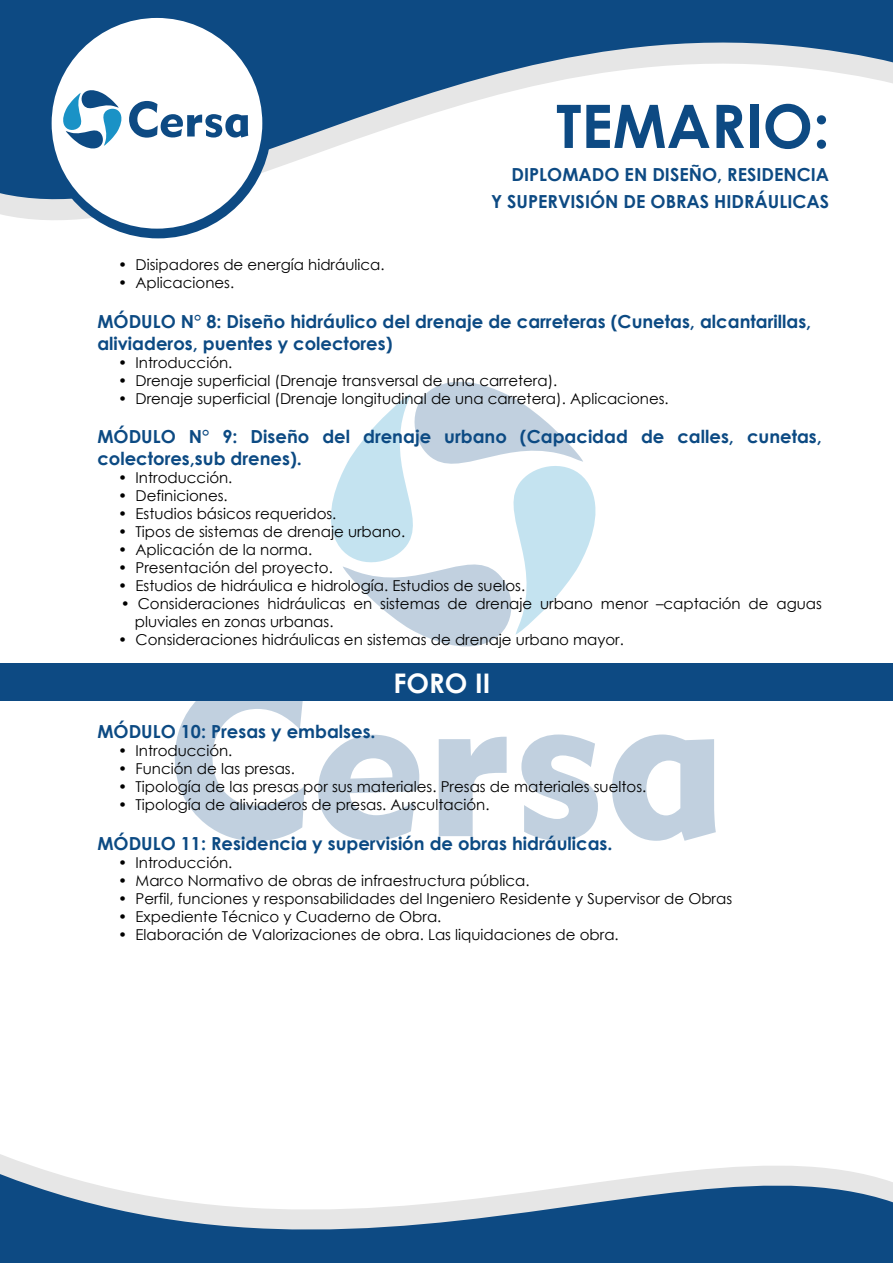
<style>
.page{position:relative;width:893px;height:1263px;background:#fff}
.page>*{position:absolute;margin:0;border:0;box-sizing:border-box;transform-origin:0 0}
.t1{font:700 60px "Century Gothic";color:#0d4a83}
.t2{font:700 27px "Century Gothic";color:#fff}
.t3{font:700 18px/21.6px "Century Gothic";color:#0c4a83}
.t4{font:700 18px/27px "Century Gothic";color:#0d4a83;text-align:right}
.t5{font:15px/18px "Century Gothic";color:#000}
</style>
<div class="page">
<svg style="left:175px;top:701px;width:541px;height:140px"></svg>
<svg style="left:331px;top:382px;width:264px;height:264px"></svg>
<svg style="left:0;top:0;width:893px;height:239px"></svg>
<div style="left:45px;top:12px;width:227px;height:226px;background:#0d4a83;border-radius:50%"></div>
<div style="left:52px;top:18px;width:210px;height:211px;background:#fff;border-radius:50%"></div>
<svg style="left:129px;top:101px;width:119px;height:37px"></svg>
<svg style="left:63px;top:90px;width:59px;height:59px"></svg>
<svg style="left:0;top:1154px;width:893px;height:109px;fill:#0d4a83"></svg>
<div style="left:0;top:663px;width:893px;height:38px;background:#0d4a83"></div>
<h1 class="t1" style="left:556px;top:81px;width:275px">TEMARIO:</h1>
<p class="t4" style="left:491px;top:161px;width:340px">DIPLOMADO EN DISEÑO, RESIDENCIA<br>Y SUPERVISIÓN DE OBRAS HIDRÁULICAS</p>
<p class="t5" style="left:118px;top:256px;width:268px">• Disipadores de energía hidráulica.</p>
<p class="t5" style="left:118px;top:274px;width:118px">• Aplicaciones.</p>
<p class="t3" style="left:97px;top:310px;width:715px">MÓDULO N° 8: Diseño hidráulico del drenaje de carreteras (Cunetas, alcantarillas, aliviaderos, puentes y colectores)</p>
<p class="t5" style="left:118px;top:353px;width:116px">• Introducción.</p>
<p class="t5" style="left:118px;top:371px;width:441px">• Drenaje superficial (Drenaje transversal de una carretera).</p>
<p class="t5" style="left:118px;top:389px;width:552px">• Drenaje superficial (Drenaje longitudinal de una carretera). Aplicaciones.</p>
<p class="t3" style="left:97px;top:425px;width:726px">MÓDULO N° 9: Diseño del drenaje urbano (Capacidad de calles, cunetas, colectores,sub drenes).</p>
<p class="t5" style="left:118px;top:468px;width:116px">• Introducción.</p>
<p class="t5" style="left:118px;top:486px;width:111px">• Definiciones.</p>
<p class="t5" style="left:118px;top:504px;width:220px">• Estudios básicos requeridos.</p>
<p class="t5" style="left:118px;top:522px;width:289px">• Tipos de sistemas de drenaje urbano.</p>
<p class="t5" style="left:118px;top:540px;width:196px">• Aplicación de la norma.</p>
<p class="t5" style="left:118px;top:558px;width:216px">• Presentación del proyecto.</p>
<p class="t5" style="left:118px;top:576px;width:409px">• Estudios de hidráulica e hidrología. Estudios de suelos.</p>
<p class="t5" style="left:135px;top:594px;width:689px;text-indent:-14px">• Consideraciones hidráulicas en sistemas de drenaje urbano menor –captación de aguas pluviales en zonas urbanas.</p>
<p class="t5" style="left:118px;top:630px;width:507px">• Consideraciones hidráulicas en sistemas de drenaje urbano mayor.</p>
<h2 class="t2" style="left:394px;top:663px;width:98px">FORO II</h2>
<p class="t3" style="left:97px;top:720px;width:280px">MÓDULO 10: Presas y embalses.</p>
<p class="t5" style="left:118px;top:742px;width:116px">• Introducción.</p>
<p class="t5" style="left:118px;top:760px;width:178px">• Función de las presas.</p>
<p class="t5" style="left:118px;top:778px;width:530px">• Tipología de las presas por sus materiales. Presas de materiales sueltos.</p>
<p class="t5" style="left:118px;top:796px;width:373px">• Tipología de aliviaderos de presas. Auscultación.</p>
<p class="t3" style="left:97px;top:832px;width:517px">MÓDULO 11: Residencia y supervisión de obras hidráulicas.</p>
<p class="t5" style="left:118px;top:853px;width:116px">• Introducción.</p>
<p class="t5" style="left:118px;top:871px;width:413px">• Marco Normativo de obras de infraestructura pública.</p>
<p class="t5" style="left:118px;top:889px;width:615px">• Perfil, funciones y responsabilidades del Ingeniero Residente y Supervisor de Obras</p>
<p class="t5" style="left:118px;top:907px;width:325px">• Expediente Técnico y Cuaderno de Obra.</p>
<p class="t5" style="left:118px;top:925px;width:502px">• Elaboración de Valorizaciones de obra. Las liquidaciones de obra.</p>
</div>
